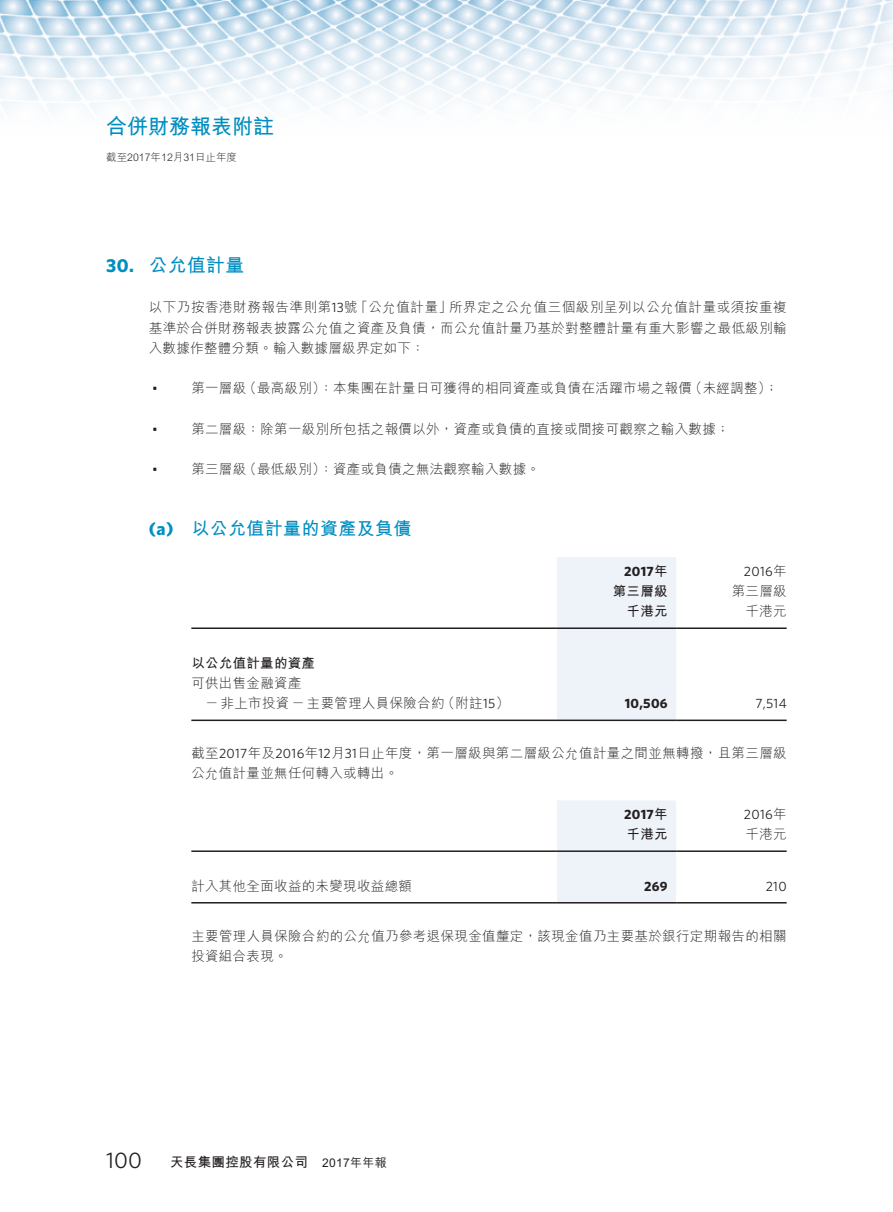
<style>
.page{position:relative;width:893px;height:1212px;background:#fff}
.page>*{position:absolute;margin:0;border:0;box-sizing:border-box;transform-origin:0 0}
.t1{font:700 21px "M Hei HK";color:#008ec1}
.t2{font:700 18.75px "M Hei HK";letter-spacing:.02em;color:#008ec1}
.t3{font:700 18px "M Hei HK";letter-spacing:.02em;color:#008ec1}
.t4{font:300 13.5px/20.2px "M Hei HK";letter-spacing:.025em;color:#231f20}
.t5{font:700 13.5px "M Hei HK";letter-spacing:.02em;color:#231f20}
.t6{font:13.5px "Whitney";letter-spacing:.025em;color:#231f20}
.t7{font:700 13.5px "Whitney";letter-spacing:.02em;color:#231f20}
.t8{font:300 10.5px "M Hei HK";color:#231f20}
.s1{font-family:"Whitney"}
.s2{font-family:"Whitney";font-weight:400}
.s3{font-family:"M Hei HK"}
.s4{font-family:"M Hei HK";font-weight:300}
.s5{font-family:"Whitney";font-weight:400;font-size:22.5px}
.s6{font-weight:500;font-size:12px}
</style>
<div class="page">
<img style="left:0;top:0;width:893px;height:112px">
<div style="left:557px;top:557px;width:119px;height:162px;background:#eef3f9"></div>
<hr style="left:191px;top:627px;width:366px;height:2px;background:#231f20">
<hr style="left:557px;top:627px;width:119px;height:2px;background:#231f20">
<hr style="left:676px;top:627px;width:111px;height:2px;background:#231f20">
<hr style="left:191px;top:719px;width:366px;height:2px;background:#231f20">
<hr style="left:557px;top:719px;width:119px;height:2px;background:#231f20">
<hr style="left:676px;top:719px;width:111px;height:2px;background:#231f20">
<div style="left:557px;top:800px;width:119px;height:102px;background:#eef3f9"></div>
<hr style="left:191px;top:850px;width:366px;height:2px;background:#231f20">
<hr style="left:557px;top:850px;width:119px;height:2px;background:#231f20">
<hr style="left:676px;top:850px;width:111px;height:2px;background:#231f20">
<hr style="left:191px;top:902px;width:366px;height:1px;background:#231f20">
<hr style="left:557px;top:902px;width:119px;height:1px;background:#231f20">
<hr style="left:676px;top:902px;width:111px;height:1px;background:#231f20">
<h1 class="t1" style="left:106px;top:111px;width:169px">合併財務報表附註</h1>
<p class="t8" style="left:106px;top:150px;width:132px">截至2017年12月31日止年度</p>
<h2 class="t2" style="left:106px;top:251px;width:139px"><span class="s1">30.</span> 公允值計量</h2>
<p class="t4" style="left:149px;top:297px;width:639px;text-align:justify">以下乃按香港財務報告準則第<span class="s2">13</span>號「公允值計量」所界定之公允值三個級別呈列以公允值計量或須按重複基準於合併財務報表披露公允值之資產及負債，而公允值計量乃基於對整體計量有重大影響之最低級別輸入數據作整體分類。輸入數據層級界定如下：</p>
<p class="t6" style="left:152px;top:380px;width:7px">•</p>
<p class="t4" style="left:191px;top:378px;width:589px">第一層級（最高級別）：本集團在計量日可獲得的相同資產或負債在活躍市場之報價（未經調整）；</p>
<p class="t6" style="left:152px;top:420px;width:7px">•</p>
<p class="t4" style="left:191px;top:418px;width:540px">第二層級：除第一級別所包括之報價以外，資產或負債的直接或間接可觀察之輸入數據；</p>
<p class="t6" style="left:152px;top:461px;width:7px">•</p>
<p class="t4" style="left:191px;top:459px;width:350px">第三層級（最低級別）：資產或負債之無法觀察輸入數據。</p>
<h3 class="t3" style="left:149px;top:515px;width:264px"><span class="s1">(a)</span> 以公允值計量的資產及負債</h3>
<p class="t7" style="left:624px;top:563px;width:45px">2017<span class="s3">年</span></p>
<p class="t6" style="left:744px;top:562px;width:44px">2016<span class="s4">年</span></p>
<p class="t5" style="left:613px;top:581px;width:56px">第三層級</p>
<p class="t4" style="left:732px;top:580px;width:56px">第三層級</p>
<p class="t5" style="left:626px;top:601px;width:43px">千港元</p>
<p class="t4" style="left:746px;top:601px;width:43px">千港元</p>
<p class="t5" style="left:191px;top:653px;width:125px">以公允值計量的資產</p>
<p class="t4" style="left:205px;top:672px;width:305px;text-indent:-14px">可供出售金融資產<br>－非上市投資－主要管理人員保險合約（附註<span class="s2">15</span>）</p>
<p class="t7" style="left:625px;top:695px;width:44px">10,506</p>
<p class="t6" style="left:755px;top:695px;width:33px">7,514</p>
<p class="t4" style="left:191px;top:742px;width:597px">截至<span class="s2">2017</span>年及<span class="s2">2016</span>年<span class="s2">12</span>月<span class="s2">31</span>日止年度，第一層級與第二層級公允值計量之間並無轉撥，且第三層級公允值計量並無任何轉入或轉出。</p>
<p class="t7" style="left:624px;top:806px;width:45px">2017<span class="s3">年</span></p>
<p class="t6" style="left:744px;top:805px;width:44px">2016<span class="s4">年</span></p>
<p class="t5" style="left:626px;top:824px;width:43px">千港元</p>
<p class="t4" style="left:746px;top:823px;width:43px">千港元</p>
<p class="t4" style="left:191px;top:875px;width:222px">計入其他全面收益的未變現收益總額</p>
<p class="t7" style="left:644px;top:878px;width:25px">269</p>
<p class="t6" style="left:766px;top:877px;width:22px">210</p>
<p class="t4" style="left:191px;top:925px;width:597px">主要管理人員保險合約的公允值乃參考退保現金值釐定，該現金值乃主要基於銀行定期報告的相關投資組合表現。</p>
<p class="t5" style="left:106px;top:1152px;width:282px"><span class="s5">100</span> 天長集團控股有限公司 <span class="s6">2017年年報</span></p>
</div>
